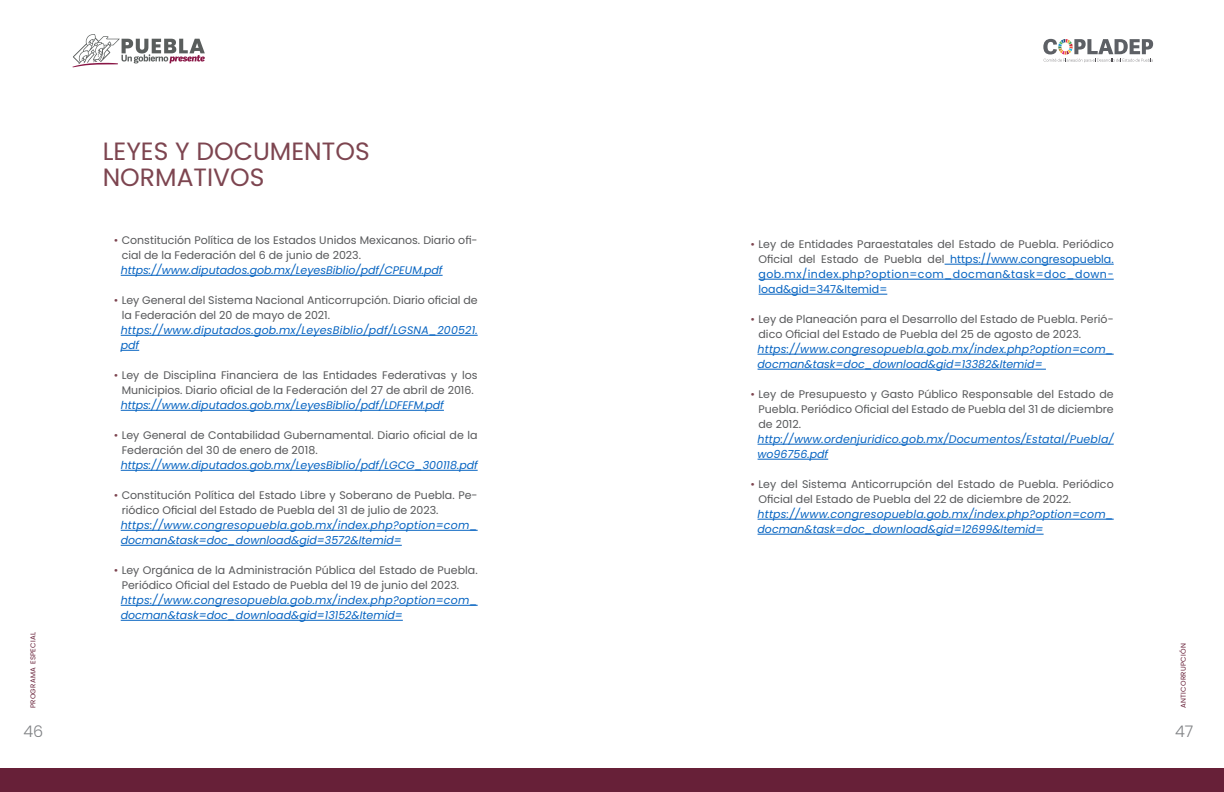
<style>
.page{position:relative;width:1224px;height:792px;background:#fff}
.page>*{position:absolute;margin:0;border:0;box-sizing:border-box;transform-origin:0 0}
.SUBBB{font:25px "Poppins";color:#7d4550}
.t1{font:300 16px "Poppins";color:#808285}
.t2{font:11px/15px "Poppins";color:#57585a}
.LINEA_DE_ACCIÓN{font:italic 11px/15px "Poppins";letter-spacing:.02em;color:#0563c1}
.LINEA_DE_ACCIÓN-2{font:italic 11px/15px "Poppins";color:#0563c1}
.t3{font:11px/15px "Poppins";letter-spacing:.04em;color:#0563c1;text-align:justify}
.t4{font:7px "Poppins";letter-spacing:.05em;color:#672038}
.s1{color:#7d4550}
.s2{color:#57585a}
</style>
<div class="page">
<svg style="left:72px;top:34px;width:133px;height:33px"></svg>
<div style="left:0;top:768px;width:1224px;height:24px;background:#672038"></div>
<svg style="left:1043px;top:39px;width:110px;height:23px"></svg>
<hr style="left:121px;top:275px;width:322px;height:1px;background:#0563c1">
<hr style="left:121px;top:335px;width:357px;height:1px;background:#0563c1">
<svg style="left:121px;top:350px;width:18px;height:1px"></svg>
<hr style="left:121px;top:410px;width:323px;height:1px;background:#0563c1">
<hr style="left:121px;top:470px;width:357px;height:1px;background:#0563c1">
<hr style="left:121px;top:530px;width:357px;height:1px;background:#0563c1">
<hr style="left:121px;top:545px;width:281px;height:1px;background:#0563c1">
<hr style="left:121px;top:605px;width:357px;height:1px;background:#0563c1">
<hr style="left:121px;top:620px;width:282px;height:1px;background:#0563c1">
<hr style="left:945px;top:264px;width:169px;height:1px;background:#0563c1">
<hr style="left:759px;top:279px;width:355px;height:1px;background:#0563c1">
<hr style="left:759px;top:294px;width:128px;height:1px;background:#0563c1">
<hr style="left:758px;top:354px;width:356px;height:1px;background:#0563c1">
<hr style="left:758px;top:369px;width:288px;height:1px;background:#0563c1">
<hr style="left:758px;top:444px;width:356px;height:1px;background:#0563c1">
<hr style="left:758px;top:459px;width:70px;height:1px;background:#0563c1">
<hr style="left:758px;top:519px;width:356px;height:1px;background:#0563c1">
<hr style="left:758px;top:534px;width:286px;height:1px;background:#0563c1">
<p class="SUBBB" style="left:103px;top:137px;width:268px">LEYES Y DOCUMENTOS</p>
<p class="SUBBB" style="left:103px;top:163px;width:163px">NORMATIVOS</p>
<p class="t2" style="left:122px;top:233px;width:357px;text-indent:-8px"><span class="s1">•</span> Constitución Política de los Estados Unidos Mexicanos. Diario ofi&shy;cial de la Federación del 6 de junio de 2023.</p>
<p class="LINEA_DE_ACCIÓN-2" style="left:121px;top:263px;width:323px">https://www.diputados.gob.mx/LeyesBiblio/pdf/CPEUM.pdf</p>
<p class="t2" style="left:122px;top:293px;width:357px;text-indent:-8px"><span class="s1">•</span> Ley General del Sistema Nacional Anticorrupción. Diario oficial de la Federación del 20 de mayo de 2021.</p>
<p class="LINEA_DE_ACCIÓN" style="left:121px;top:323px;width:359px">https://www.diputados.gob.mx/LeyesBiblio/pdf/LGSNA_200521. pdf</p>
<p class="t2" style="left:114px;top:368px;width:365px;text-align:center"><span class="s1">•</span> Ley de Disciplina Financiera de las Entidades Federativas y los<br>Municipios. Diario oficial de la Federación del 27 de abril de 2016.</p>
<p class="LINEA_DE_ACCIÓN-2" style="left:121px;top:398px;width:325px">https://www.diputados.gob.mx/LeyesBiblio/pdf/LDFEFM.pdf</p>
<p class="t2" style="left:122px;top:428px;width:357px;text-indent:-8px"><span class="s1">•</span> Ley General de Contabilidad Gubernamental. Diario oficial de la<br>Federación del 30 de enero de 2018.</p>
<p class="LINEA_DE_ACCIÓN-2" style="left:121px;top:458px;width:359px">https://www.diputados.gob.mx/LeyesBiblio/pdf/LGCG_300118.pdf</p>
<p class="t2" style="left:122px;top:488px;width:357px;text-indent:-8px"><span class="s1">•</span> Constitución Política del Estado Libre y Soberano de Puebla. Pe&shy;riódico Oficial del Estado de Puebla del 31 de julio de 2023.</p>
<p class="LINEA_DE_ACCIÓN" style="left:121px;top:518px;width:359px">https://www.congresopuebla.gob.mx/index.php?option=com_ docman&amp;task=doc_download&amp;gid=3572&amp;Itemid=</p>
<p class="t2" style="left:122px;top:563px;width:357px;text-indent:-8px"><span class="s1">•</span> Ley Orgánica de la Administración Pública del Estado de Puebla.<br>Periódico Oficial del Estado de Puebla del 19 de junio del 2023.</p>
<p class="LINEA_DE_ACCIÓN" style="left:121px;top:593px;width:359px">https://www.congresopuebla.gob.mx/index.php?option=com_ docman&amp;task=doc_download&amp;gid=13152&amp;Itemid=</p>
<p class="t3" style="left:759px;top:237px;width:357px;text-indent:-8px"><span class="s1">•</span> <span class="s2">Ley de Entidades Paraestatales del Estado de Puebla. Periódico Oficial del Estado de Puebla del</span> https://www.congresopuebla. gob.mx/index.php?option=com_docman&amp;task=doc_down&shy;load&amp;gid=347&amp;Itemid=</p>
<p class="t2" style="left:759px;top:312px;width:357px;text-indent:-8px"><span class="s1">•</span> Ley de Planeación para el Desarrollo del Estado de Puebla. Perió&shy;dico Oficial del Estado de Puebla del 25 de agosto de 2023.</p>
<p class="LINEA_DE_ACCIÓN" style="left:758px;top:342px;width:358px">https://www.congresopuebla.gob.mx/index.php?option=com_ docman&amp;task=doc_download&amp;gid=13382&amp;Itemid=</p>
<p class="t2" style="left:759px;top:387px;width:357px;text-align:justify;text-indent:-8px"><span class="s1">•</span> Ley de Presupuesto y Gasto Público Responsable del Estado de Puebla. Periódico Oficial del Estado de Puebla del 31 de diciembre de 2012.</p>
<p class="LINEA_DE_ACCIÓN-2" style="left:758px;top:432px;width:358px">http://www.ordenjuridico.gob.mx/Documentos/Estatal/Puebla/ wo96756.pdf</p>
<p class="t2" style="left:759px;top:477px;width:357px;text-indent:-8px"><span class="s1">•</span> Ley del Sistema Anticorrupción del Estado de Puebla. Periódico<br>Oficial del Estado de Puebla del 22 de diciembre de 2022.</p>
<p class="LINEA_DE_ACCIÓN" style="left:758px;top:507px;width:358px">https://www.congresopuebla.gob.mx/index.php?option=com_ docman&amp;task=doc_download&amp;gid=12699&amp;Itemid=</p>
<p class="t4" style="left:29px;top:708px;width:78px;rotate:-90deg">PROGRAMA ESPECIAL</p>
<p class="t4" style="left:1179px;top:708px;width:67px;rotate:-90deg">ANTICORRUPCIÓN</p>
<h2 class="t1" style="left:23px;top:722px;width:21px">46</h2>
<h2 class="t1" style="left:1175px;top:722px;width:20px">47</h2>
</div>
